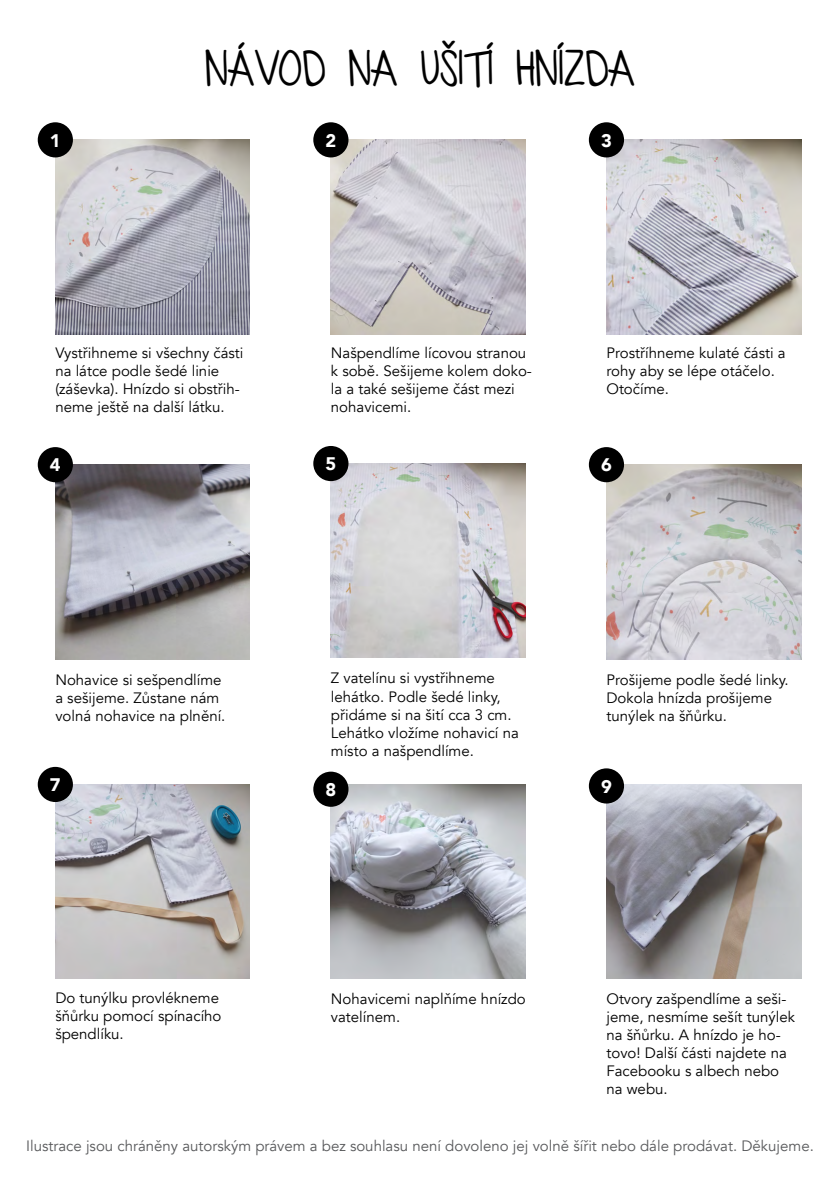
<style>
.page{position:relative;width:840px;height:1191px;background:#fff}
.page>*{position:absolute;margin:0;border:0;box-sizing:border-box;transform-origin:0 0}
.t1{font:45px "Beautiful Every Time";color:#000}
.t2{font:900 18.2px "Avenir";color:#fff}
.t3{font:15px/18px "Avenir";color:#000}
.t4{font:15px "Avenir";color:#58595b}
</style>
<div class="page">
<img style="left:55px;top:140px;width:195px;height:194px">
<img style="left:55px;top:465px;width:195px;height:194px">
<img style="left:55px;top:784px;width:195px;height:194px">
<img style="left:331px;top:140px;width:194px;height:194px">
<img style="left:331px;top:463px;width:194px;height:195px">
<img style="left:331px;top:784px;width:194px;height:195px">
<img style="left:606px;top:140px;width:194px;height:194px">
<img style="left:606px;top:465px;width:194px;height:194px">
<img style="left:606px;top:784px;width:194px;height:194px">
<div style="left:38px;top:122px;width:35px;height:35px;background:#000;border-radius:50%"></div>
<div style="left:38px;top:447px;width:35px;height:35px;background:#000;border-radius:50%"></div>
<div style="left:38px;top:767px;width:35px;height:35px;background:#000;border-radius:50%"></div>
<div style="left:313px;top:122px;width:35px;height:35px;background:#000;border-radius:50%"></div>
<div style="left:313px;top:446px;width:35px;height:35px;background:#000;border-radius:50%"></div>
<div style="left:313px;top:771px;width:35px;height:36px;background:#000;border-radius:50%"></div>
<div style="left:588px;top:122px;width:35px;height:35px;background:#000;border-radius:50%"></div>
<div style="left:588px;top:447px;width:35px;height:35px;background:#000;border-radius:50%"></div>
<div style="left:588px;top:768px;width:35px;height:35px;background:#000;border-radius:50%"></div>
<p class="t2" style="left:50px;top:125px;width:12px">1</p>
<h1 class="t1" style="left:205px;top:43px;width:431px">NÁVOD NA UŠITÍ HNÍZDA</h1>
<p class="t2" style="left:325px;top:125px;width:12px">2</p>
<p class="t2" style="left:600px;top:125px;width:12px">3</p>
<p class="t3" style="left:55px;top:344px;width:189px">Vystřihneme si všechny části na látce podle šedé linie (záševka). Hnízdo si obstřih&shy;neme ještě na další látku.</p>
<p class="t3" style="left:331px;top:344px;width:202px">Našpendlíme lícovou stranou k sobě. Sešijeme kolem doko&shy;la a také sešijeme část mezi nohavicemi.</p>
<p class="t3" style="left:606px;top:344px;width:181px">Prostříhneme kulaté části a rohy aby se lépe otáčelo.<br>Otočíme.</p>
<p class="t2" style="left:50px;top:449px;width:12px">4</p>
<p class="t2" style="left:325px;top:448px;width:12px">5</p>
<p class="t2" style="left:600px;top:449px;width:12px">6</p>
<p class="t3" style="left:55px;top:670px;width:171px">Nohavice si sešpendlíme a sešijeme. Zůstane nám volná nohavice na plnění.</p>
<p class="t3" style="left:331px;top:669px;width:189px">Z vatelínu si vystřihneme lehátko. Podle šedé linky, přidáme si na šití cca 3 cm.<br>Lehátko vložíme nohavicí na místo a našpendlíme.</p>
<p class="t3" style="left:606px;top:670px;width:184px">Prošijeme podle šedé linky.<br>Dokola hnízda prošijeme tunýlek na šňůrku.</p>
<p class="t2" style="left:50px;top:769px;width:12px">7</p>
<p class="t2" style="left:325px;top:774px;width:12px">8</p>
<p class="t2" style="left:600px;top:770px;width:12px">9</p>
<p class="t3" style="left:55px;top:989px;width:168px">Do tunýlku provlékneme šňůrku pomocí spínacího špendlíku.</p>
<p class="t3" style="left:331px;top:990px;width:196px">Nohavicemi naplňíme hnízdo vatelínem.</p>
<p class="t3" style="left:606px;top:990px;width:190px">Otvory zašpendlíme a seši&shy;jeme, nesmíme sešít tunýlek na šňůrku. A hnízdo je ho&shy;tovo! Další části najdete na<br>Facebooku s albech nebo na webu.</p>
<p class="t4" style="left:26px;top:1137px;width:788px">Ilustrace jsou chráněny autorským právem a bez souhlasu není dovoleno jej volně šířit nebo dále prodávat. Děkujeme.</p>
</div>
